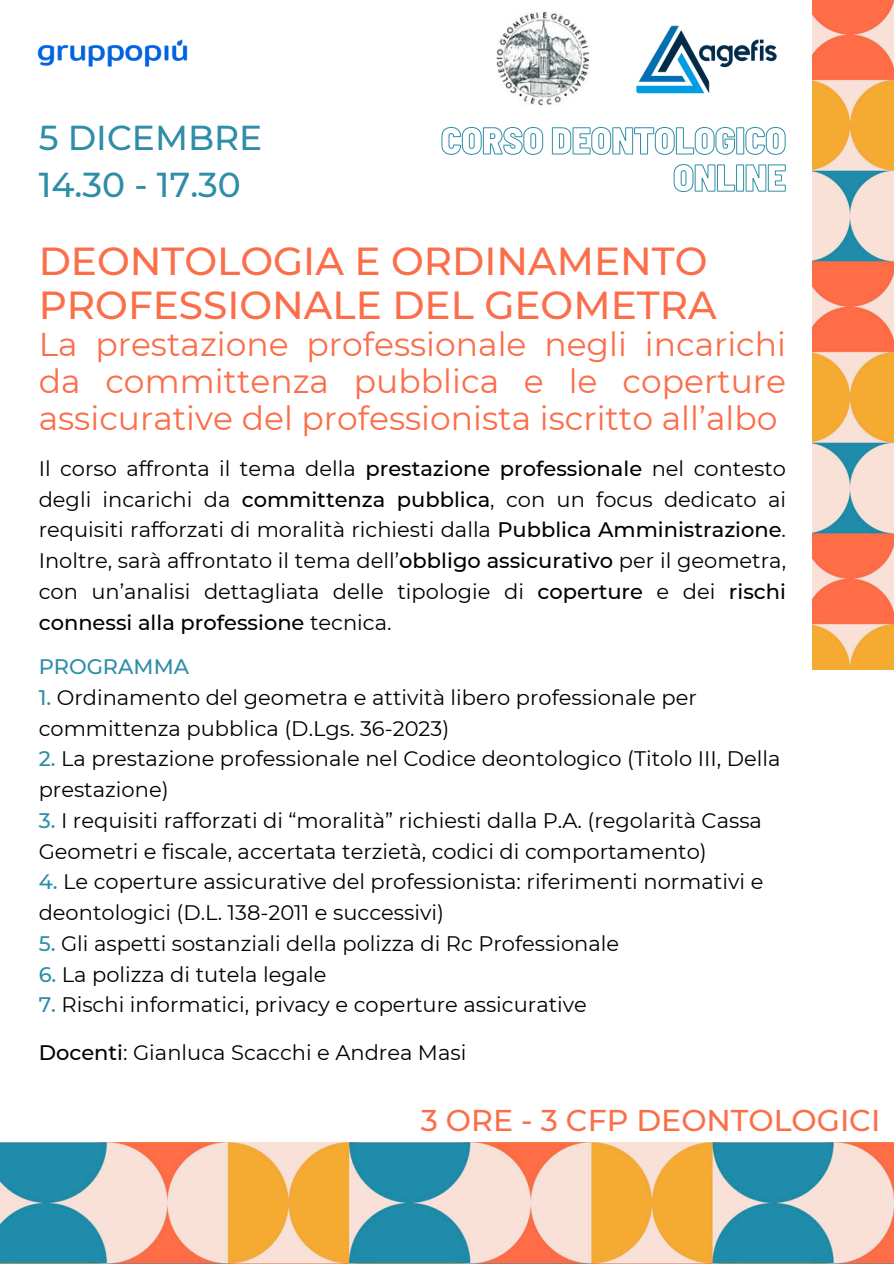
<style>
.page{position:relative;width:894px;height:1264px;background:#fff}
.page>*{position:absolute;margin:0;border:0;box-sizing:border-box;transform-origin:0 0}
.t1{font:500 39px/43.8px "Montserrat";color:#fb6e4a}
.t2{font:500 34.5px/47.2px "Montserrat";color:#2e8da7}
.t3{font:33px/37.2px "Montserrat";color:#fb6e4a;text-align:justify}
.t4{font:500 30px "Montserrat";color:#fb6e4a}
.t5{font:21px/30.8px "Montserrat";color:#000}
.t6{font:500 21px "Montserrat";color:#2e8da7}
.s1{font-weight:500}
.s2{font-weight:500;color:#2e8da7}
</style>
<div class="page">
<img style="left:636px;top:25px;width:141px;height:69px">
<img style="left:37px;top:39px;width:151px;height:28px">
<img style="left:496px;top:12px;width:93px;height:93px">
<img style="left:812px;top:0;width:81px;height:669px">
<img style="left:0;top:1142px;width:893px;height:121px">
<svg style="left:441px;top:127px;width:344px;height:28px"></svg>
<svg style="left:673px;top:164px;width:113px;height:28px"></svg>
<p class="t2" style="left:39px;top:114px;width:225px">5 DICEMBRE<br>14.30 - 17.30</p>
<h1 class="t1" style="left:39px;top:239px;width:679px">DEONTOLOGIA E ORDINAMENTO<br>PROFESSIONALE DEL GEOMETRA</h1>
<h3 class="t3" style="left:39px;top:325px;width:748px">La prestazione professionale negli incarichi da committenza pubblica e le coperture assicurative del professionista iscritto all’albo</h3>
<p class="t5" style="left:39px;top:453px;width:748px;text-align:justify">Il corso affronta il tema della <span class="s1">prestazione professionale</span> nel contesto degli incarichi da <span class="s1">committenza pubblica</span>, con un focus dedicato ai requisiti rafforzati di moralità richiesti dalla <span class="s1">Pubblica Amministrazione</span>.<br>Inoltre, sarà affrontato il tema dell’<span class="s1">obbligo assicurativo</span> per il geometra, con un’analisi dettagliata delle tipologie di <span class="s1">coperture</span> e dei <span class="s1">rischi connessi alla professione</span> tecnica.</p>
<p class="t6" style="left:39px;top:653px;width:152px">PROGRAMMA</p>
<p class="t5" style="left:39px;top:681px;width:659px"><span class="s2">1.</span> Ordinamento del geometra e attività libero professionale per committenza pubblica (D.Lgs. 36-2023)</p>
<p class="t5" style="left:39px;top:743px;width:743px"><span class="s2">2.</span> La prestazione professionale nel Codice deontologico (Titolo III, Della prestazione)</p>
<p class="t5" style="left:39px;top:804px;width:724px"><span class="s2">3.</span> I requisiti rafforzati di “moralità” richiesti dalla P.A. (regolarità Cassa<br>Geometri e fiscale, accertata terzietà, codici di comportamento)</p>
<p class="t5" style="left:39px;top:866px;width:726px"><span class="s2">4.</span> Le coperture assicurative del professionista: riferimenti normativi e deontologici (D.L. 138-2011 e successivi)</p>
<p class="t5" style="left:39px;top:927px;width:582px"><span class="s2">5.</span> Gli aspetti sostanziali della polizza di Rc Professionale</p>
<p class="t5" style="left:39px;top:958px;width:289px"><span class="s2">6.</span> La polizza di tutela legale</p>
<p class="t5" style="left:39px;top:989px;width:549px"><span class="s2">7.</span> Rischi informatici, privacy e coperture assicurative</p>
<p class="t5" style="left:39px;top:1037px;width:429px"><span class="s1">Docenti</span>: Gianluca Scacchi e Andrea Masi</p>
<h2 class="t4" style="left:420px;top:1101px;width:461px">3 ORE - 3 CFP DEONTOLOGICI</h2>
</div>
